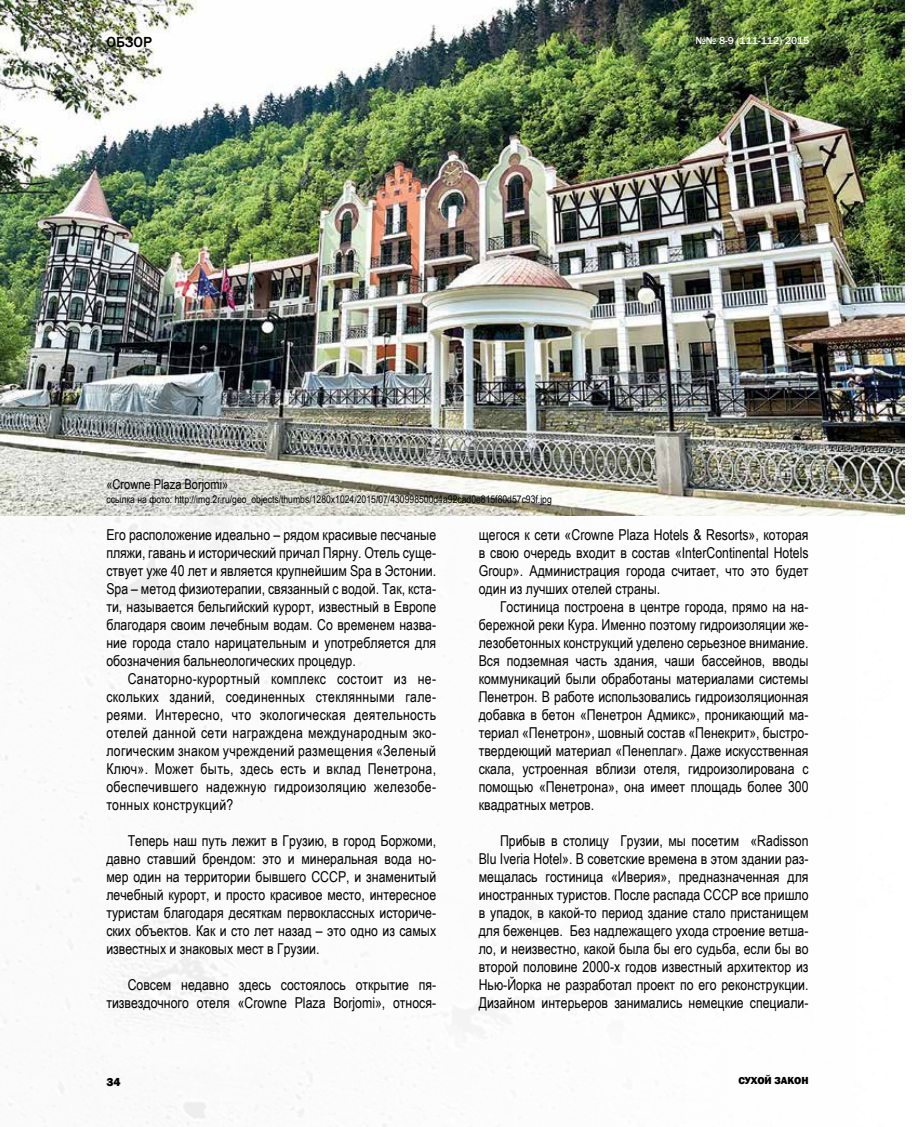
<style>
.page{position:relative;width:915px;height:1127px;background:#fff}
.page>*{position:absolute;margin:0;border:0;box-sizing:border-box;transform-origin:0 0}
.t1{font:15px/18px "Arial Narrow";color:#000;text-align:justify}
.t2{font:500 15px "Franklin Gothic";color:#000}
.t3{font:13.5px "Arial Narrow";color:#000}
.t4{font:800 12px "Franklin Gothic";color:#000}
.t5{font:10.5px "Arial Narrow";color:#000}
.t6{font:500 10.5px "Franklin Gothic";color:#fff}
.t7{font:800 10.5px "Franklin Gothic";color:#000}
</style>
<div class="page">
<img style="left:0;top:0;width:905px;height:1127px">
<img style="left:0;top:0;width:904px;height:515px">
<p class="t2" style="left:106px;top:33px;width:47px">ОБЗОР</p>
<p class="t6" style="left:695px;top:34px;width:115px">№№ 8-9 (111-112) 2015</p>
<p class="t3" style="left:106px;top:474px;width:123px">«Crowne Plaza Borjomi»</p>
<p class="t5" style="left:106px;top:492px;width:447px">ссылка на фото: http://img.2r.ru/geo_objects/thumbs/1280x1024/2015/07/430998500d4a92cad0e815f80d57c93f.jpg</p>
<p class="t1" style="left:106px;top:525px;width:331px">Его расположение идеально – рядом красивые песчаные пляжи, гавань и исторический причал Пярну. Отель суще&shy;ствует уже 40 лет и является крупнейшим Spa в Эстонии.<br>Spa – метод физиотерапии, связанный с водой. Так, кста&shy;ти, называется бельгийский курорт, известный в Европе благодаря своим лечебным водам. Со временем назва&shy;ние города стало нарицательным и употребляется для обозначения бальнеологических процедур.</p>
<p class="t1" style="left:106px;top:669px;width:331px;text-indent:21px">Санаторно-курортный комплекс состоит из не&shy;скольких зданий, соединенных стеклянными гале&shy;реями. Интересно, что экологическая деятельность отелей данной сети награждена международным эко&shy;логическим знаком учреждений размещения «Зеленый Ключ». Может быть, здесь есть и вклад Пенетрона, обеспечившего надежную гидроизоляцию железобе&shy;тонных конструкций?</p>
<p class="t1" style="left:106px;top:831px;width:331px;text-indent:21px">Теперь наш путь лежит в Грузию, в город Боржоми, давно ставший брендом: это и минеральная вода но&shy;мер один на территории бывшего СССР, и знаменитый лечебный курорт, и просто красивое место, интересное туристам благодаря десяткам первоклассных историче&shy;ских объектов. Как и сто лет назад – это одно из самых известных и знаковых мест в Грузии.</p>
<p class="t1" style="left:106px;top:975px;width:331px;text-align:right">Совсем недавно здесь состоялось открытие пя&shy;тизвездочного отеля «Crowne Plaza Borjomi», относя-</p>
<p class="t1" style="left:478px;top:525px;width:331px">щегося к сети «Crowne Plaza Hotels &amp; Resorts», которая в свою очередь входит в состав «InterContinental Hotels Group». Администрация города считает, что это будет один из лучших отелей страны.</p>
<p class="t1" style="left:478px;top:597px;width:331px;text-indent:21px">Гостиница построена в центре города, прямо на на&shy;бережной реки Кура. Именно поэтому гидроизоляции же&shy;лезобетонных конструкций уделено серьезное внимание.<br>Вся подземная часть здания, чаши бассейнов, вводы коммуникаций были обработаны материалами системы Пенетрон. В работе использовались гидроизоляционная добавка в бетон «Пенетрон Адмикс», проникающий ма&shy;териал «Пенетрон», шовный состав «Пенекрит», быстро&shy;твердеющий материал «Пенеплаг». Даже искусственная скала, устроенная вблизи отеля, гидроизолирована с помощью «Пенетрона», она имеет площадь более 300 квадратных метров.</p>
<p class="t1" style="left:478px;top:831px;width:331px;text-indent:21px">Прибыв в столицу Грузии, мы посетим «Radisson Blu Iveria Hotel». В советские времена в этом здании раз&shy;мещалась гостиница «Иверия», предназначенная для иностранных туристов. После распада СССР все пришло в упадок, в какой-то период здание стало пристанищем для беженцев. Без надлежащего ухода строение ветша&shy;ло, и неизвестно, какой была бы его судьба, если бы во второй половине 2000-х годов известный архитектор из Нью-Йорка не разработал проект по его реконструкции.<br>Дизайном интерьеров занимались немецкие специали-</p>
<p class="t4" style="left:106px;top:1074px;width:16px">34</p>
<p class="t7" style="left:738px;top:1074px;width:72px">СУХОЙ ЗАКОН</p>
</div>
